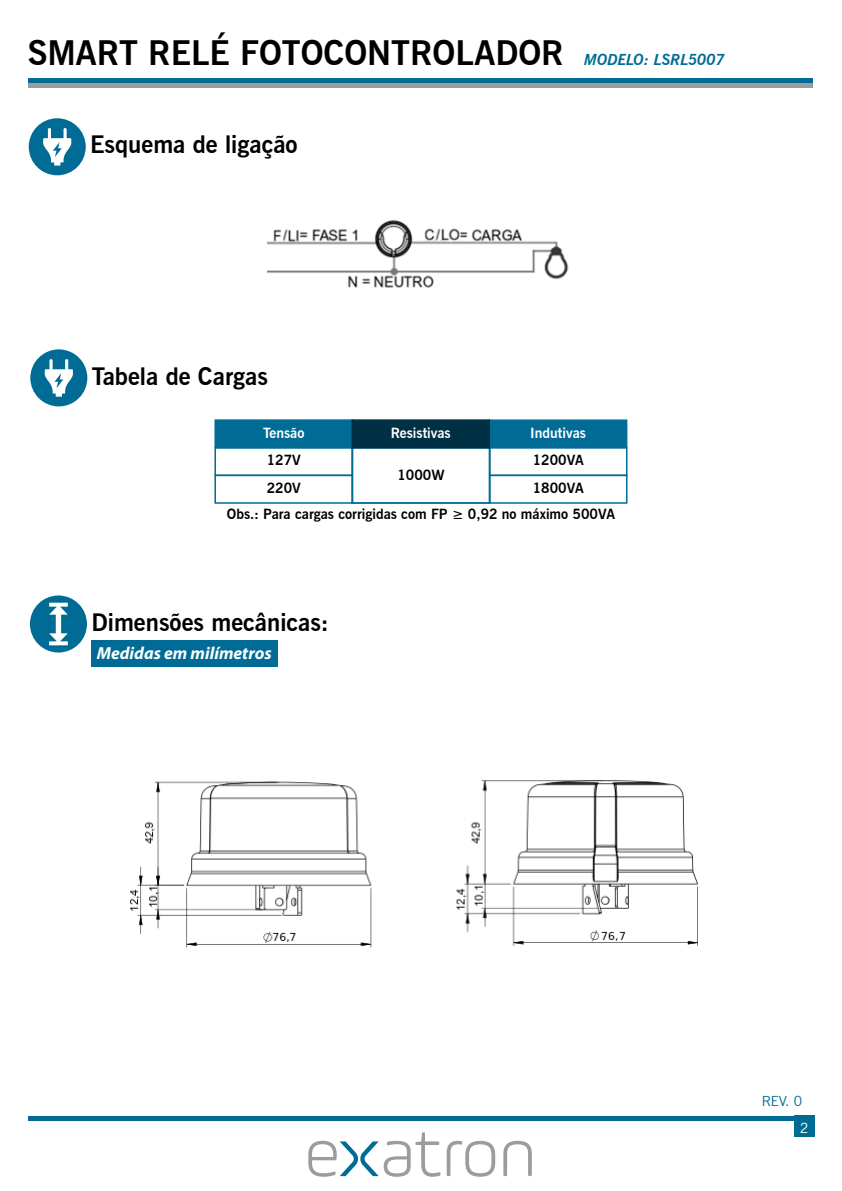
<style>
.page{position:relative;width:842px;height:1191px;background:#fff}
.page>*{position:absolute;margin:0;border:0;box-sizing:border-box;transform-origin:0 0}
.t1{font:700 33.7px "News Gothic BT";color:#000}
.t2{font:700 24px "News Gothic BT";color:#000}
.t3{font:italic 700 17.5px "Myriad Pro";color:#fff}
.t4{font:700 14px "News Gothic BT";color:#000}
.t5{font:700 14px "News Gothic BT";color:#fff}
.t6{font:14px "News Gothic BT";color:#006c95}
.t7{font:14px "News Gothic BT";color:#fff}
.s1{font-style:italic;font-size:15.4px;color:#006c95}
</style>
<div class="page">
<hr style="left:28px;top:79px;width:784px;height:4px;background:#006c95">
<div style="left:28px;top:83px;width:784px;height:5px;background:#9a9da0"></div>
<hr style="left:28px;top:1116px;width:784px;height:4px;background:#006c95">
<svg style="left:503px;top:1140px;width:29px;height:36px"></svg>
<svg style="left:447px;top:1140px;width:48px;height:36px"></svg>
<svg style="left:384px;top:1132px;width:56px;height:44px"></svg>
<svg style="left:308px;top:1140px;width:70px;height:36px"></svg>
<div style="left:794px;top:1116px;width:20px;height:21px;background:#006c95"></div>
<div style="left:29px;top:118px;width:57px;height:57px;background:#006c95;border-radius:50%"></div>
<svg style="left:43px;top:128px;width:28px;height:37px"></svg>
<div style="left:30px;top:349px;width:57px;height:57px;background:#006c95;border-radius:50%"></div>
<svg style="left:45px;top:359px;width:28px;height:38px"></svg>
<div style="left:30px;top:595px;width:57px;height:57px;background:#006c95;border-radius:50%"></div>
<svg style="left:49px;top:602px;width:19px;height:43px"></svg>
<div style="left:91px;top:640px;width:186px;height:26px;background:#006c95"></div>
<div style="left:214px;top:419px;width:139px;height:29px;background:#006c95;border:2px solid #006c95"></div>
<div style="left:214px;top:447px;width:139px;height:29px;border:2px solid #006c95"></div>
<div style="left:214px;top:474px;width:139px;height:30px;border:2px solid #006c95"></div>
<div style="left:489px;top:474px;width:138px;height:30px;border:2px solid #006c95"></div>
<div style="left:489px;top:419px;width:138px;height:29px;background:#006c95;border:1px solid #006c95"></div>
<div style="left:351px;top:447px;width:139px;height:57px;border:2px solid #006c95"></div>
<div style="left:351px;top:419px;width:139px;height:29px;background:#003044;border:2px solid #003044"></div>
<img style="left:268px;top:219px;width:301px;height:69px">
<img style="left:131px;top:780px;width:567px;height:167px">
<h1 class="t1" style="left:28px;top:33px;width:699px">SMART RELÉ FOTOCONTROLADOR <span class="s1">MODELO: LSRL5007</span></h1>
<h2 class="t2" style="left:90px;top:130px;width:209px">Esquema de ligação</h2>
<h2 class="t2" style="left:92px;top:361px;width:178px">Tabela de Cargas</h2>
<p class="t5" style="left:263px;top:425px;width:43px">Tensão</p>
<p class="t5" style="left:391px;top:425px;width:62px">Resistivas</p>
<p class="t5" style="left:530px;top:425px;width:57px">Indutivas</p>
<p class="t4" style="left:267px;top:452px;width:36px">127V</p>
<p class="t4" style="left:533px;top:452px;width:52px">1200VA</p>
<p class="t4" style="left:267px;top:480px;width:36px">220V</p>
<p class="t4" style="left:533px;top:480px;width:52px">1800VA</p>
<p class="t4" style="left:397px;top:466px;width:49px">1000W</p>
<p class="t4" style="left:227px;top:506px;width:390px">Obs.: Para cargas corrigidas com FP ≥ 0,92 no máximo 500VA</p>
<h2 class="t2" style="left:91px;top:607px;width:239px">Dimensões mecânicas:</h2>
<p class="t3" style="left:97px;top:641px;width:177px">Medidas em milímetros</p>
<p class="t6" style="left:762px;top:1092px;width:42px">REV. 0</p>
<p class="t7" style="left:800px;top:1119px;width:10px">2</p>
</div>
